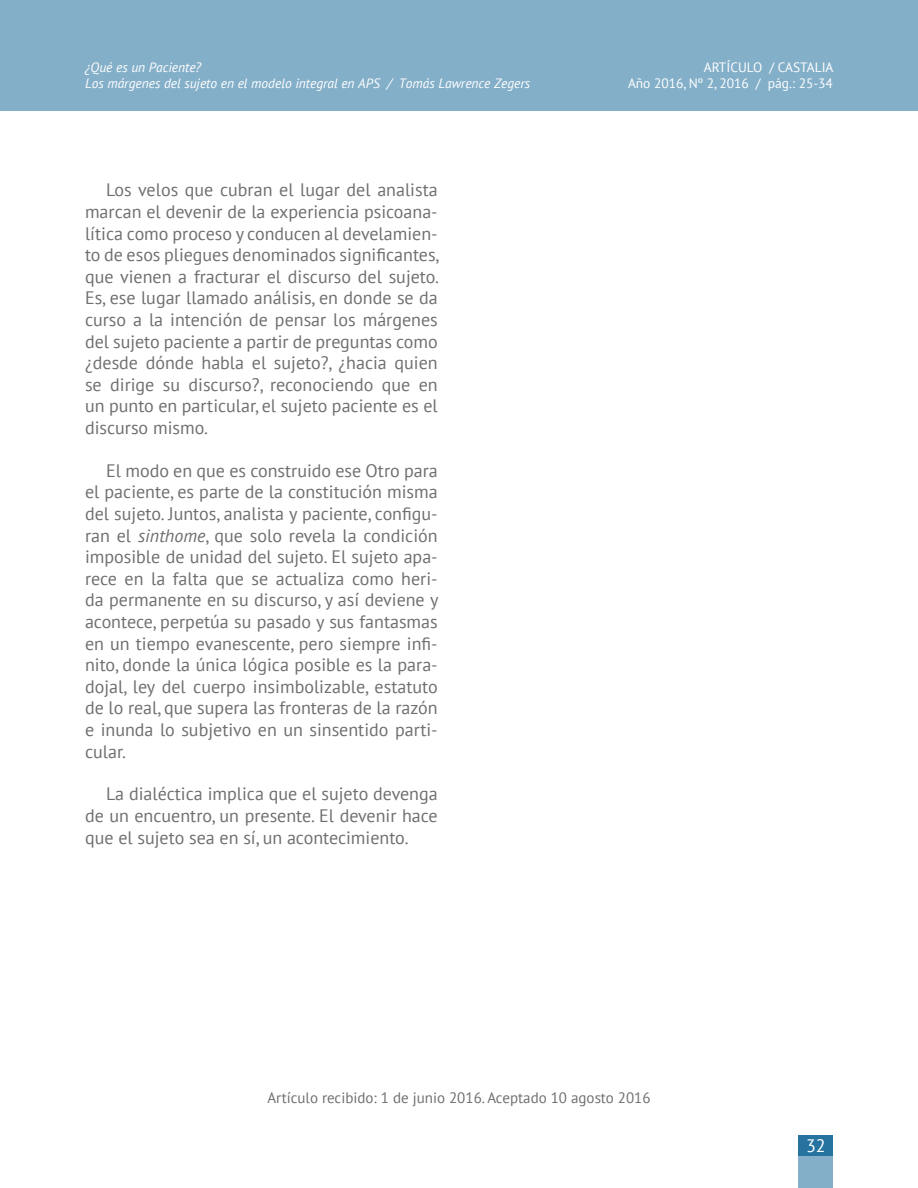
<style>
.page{position:relative;width:918px;height:1188px;background:#fff}
.page>*{position:absolute;margin:0;border:0;box-sizing:border-box;transform-origin:0 0}
.t1{font:18px/21.6px "PT Sans";color:#706f6f;text-align:justify}
.t2{font:18px "PT Sans";color:#fff}
.t3{font:15px "PT Sans";color:#706f6f}
.t4{font:italic 13.5px/16.2px "PT Sans";color:#fff}
.t5{font:13.5px/16.2px "PT Sans";color:#fff;text-align:right}
.s1{font-style:italic}
</style>
<div class="page">
<div style="left:0;top:0;width:918px;height:111px;background:#84afc9"></div>
<div style="left:799px;top:1135px;width:34px;height:53px;background:#84afc9"></div>
<div style="left:799px;top:1135px;width:34px;height:21px;background:#2673a0"></div>
<p class="t4" style="left:85px;top:60px;width:447px">¿Qué es un Paciente?<br>Los márgenes del sujeto en el modelo integral en APS / Tomás Lawrence Zegers</p>
<p class="t1" style="left:85px;top:180px;width:356px;text-indent:21px">Los velos que cubran el lugar del analista marcan el devenir de la experiencia psicoana&shy;lítica como proceso y conducen al develamien&shy;to de esos pliegues denominados significantes, que vienen a fracturar el discurso del sujeto.<br>Es, ese lugar llamado análisis, en donde se da curso a la intención de pensar los márgenes del sujeto paciente a partir de preguntas como ¿desde dónde habla el sujeto?, ¿hacia quien se dirige su discurso?, reconociendo que en un punto en particular, el sujeto paciente es el discurso mismo.</p>
<p class="t1" style="left:85px;top:460px;width:355px;text-indent:21px">El modo en que es construido ese Otro para el paciente, es parte de la constitución misma del sujeto. Juntos, analista y paciente, configu&shy;ran el <span class="s1">sinthome</span>, que solo revela la condición imposible de unidad del sujeto. El sujeto apa&shy;rece en la falta que se actualiza como heri&shy;da permanente en su discurso, y así deviene y acontece, perpetúa su pasado y sus fantasmas en un tiempo evanescente, pero siempre infi&shy;nito, donde la única lógica posible es la para&shy;dojal, ley del cuerpo insimbolizable, estatuto de lo real, que supera las fronteras de la razón e inunda lo subjetivo en un sinsentido parti&shy;cular.</p>
<p class="t1" style="left:85px;top:784px;width:354px;text-indent:21px">La dialéctica implica que el sujeto devenga de un encuentro, un presente. El devenir hace que el sujeto sea en sí, un acontecimiento.</p>
<p class="t5" style="left:628px;top:60px;width:207px">ARTÍCULO / CASTALIA<br>Año 2016, Nº 2, 2016 / pág.: 25-34</p>
<p class="t3" style="left:267px;top:1089px;width:385px">Artículo recibido: 1 de junio 2016. Aceptado 10 agosto 2016</p>
<p class="t2" style="left:806px;top:1136px;width:21px">32</p>
</div>
